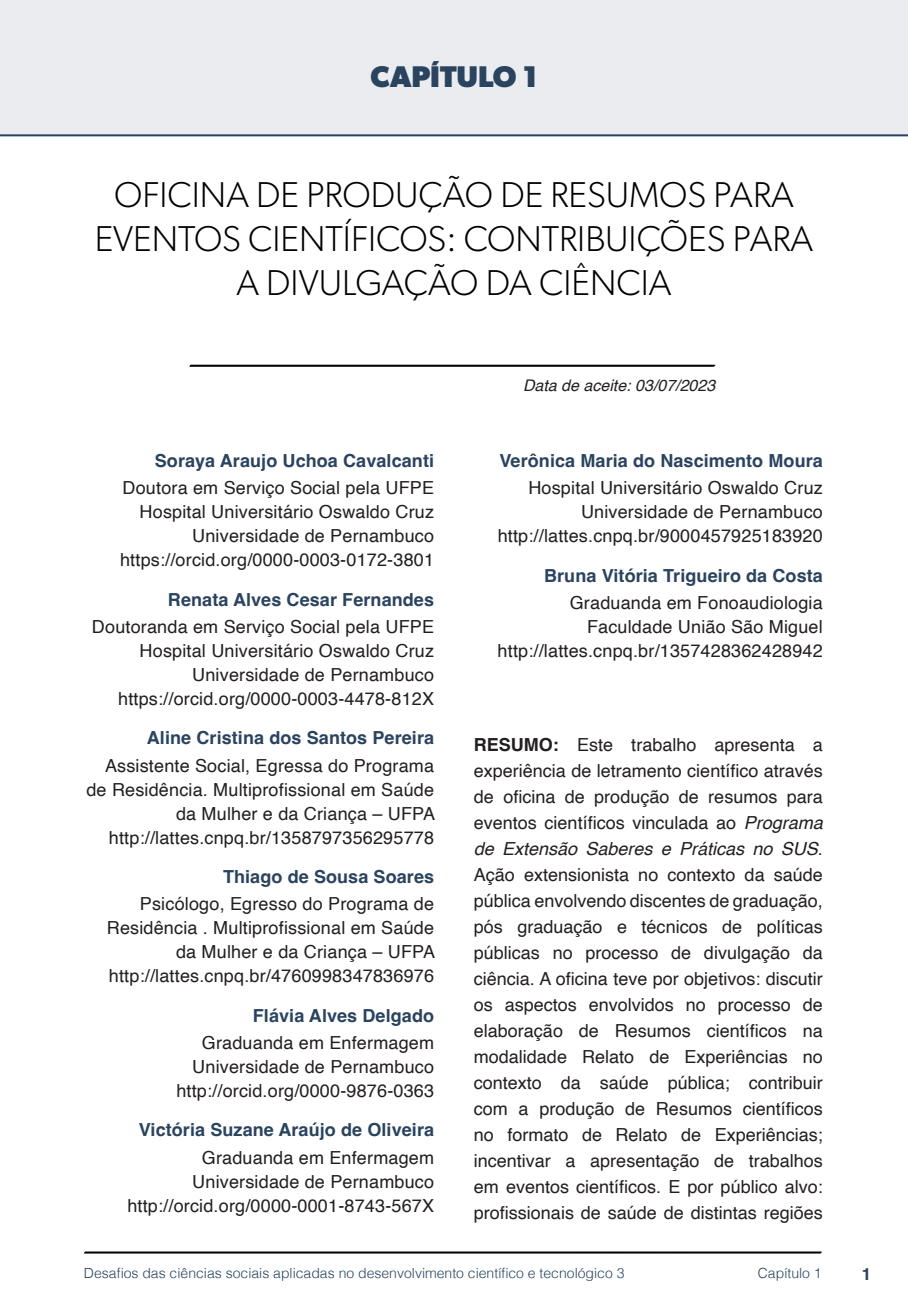
<style>
.page{position:relative;width:908px;height:1304px;background:#fff}
.page>*{position:absolute;margin:0;border:0;box-sizing:border-box;transform-origin:0 0}
.nome_artigos{font:300 36px/44px "Gibson";color:#000;text-align:center}
.capítulos{font:700 30px "Gibson";color:#2a435e}
.info_autores{font:18px/24px "Helvetica";letter-spacing:.01em;color:#231f20;text-align:right}
.Resumos_e_PC_TXT{font:18px/26px "Helvetica";color:#231f20;text-align:justify}
.nome_autores{font:700 18px "Helvetica";letter-spacing:.005em;color:#2a435e}
.t1{font:700 16.8px "Helvetica";color:#2a435e}
.t2{font:italic 16px "Helvetica";color:#231f20}
.t3{font:300 14px "Helvetica";color:#2a435e}
.s1{font-weight:700}
.s2{font-style:italic}
</style>
<div class="page">
<svg style="left:84px;top:1251px;width:737px;height:3px;background:#515151"></svg>
<div style="left:0;top:0;width:907px;height:136px;background:#eaecef"></div>
<svg style="left:189px;top:364px;width:526px;height:3px;background:#4f4f4f"></svg>
<div style="left:64px;top:74px;width:61px;height:54px;background:#eaecef"></div>
<p class="capítulos" style="left:370px;top:58px;width:168px">CAPÍTULO 1</p>
<p class="nome_artigos" style="left:95px;top:172px;width:719px">OFICINA DE PRODUÇÃO DE RESUMOS PARA<br>EVENTOS CIENTÍFICOS: CONTRIBUIÇÕES PARA<br>A DIVULGAÇÃO DA CIÊNCIA</p>
<p class="nome_autores" style="left:155px;top:450px;width:281px">Soraya Araujo Uchoa Cavalcanti</p>
<p class="info_autores" style="left:122px;top:477px;width:313px">Doutora em Serviço Social pela UFPE</p>
<p class="info_autores" style="left:139px;top:501px;width:296px">Hospital Universitário Oswaldo Cruz</p>
<p class="info_autores" style="left:192px;top:525px;width:243px">Universidade de Pernambuco</p>
<p class="info_autores" style="left:120px;top:549px;width:315px">https://orcid.org/0000-0003-0172-3801</p>
<p class="nome_autores" style="left:168px;top:588px;width:267px">Renata Alves Cesar Fernandes</p>
<p class="info_autores" style="left:92px;top:615px;width:343px">Doutoranda em Serviço Social pela UFPE</p>
<p class="info_autores" style="left:139px;top:639px;width:296px">Hospital Universitário Oswaldo Cruz</p>
<p class="info_autores" style="left:192px;top:663px;width:243px">Universidade de Pernambuco</p>
<p class="info_autores" style="left:118px;top:687px;width:317px">https://orcid.org/0000-0003-4478-812X</p>
<p class="nome_autores" style="left:147px;top:727px;width:288px">Aline Cristina dos Santos Pereira</p>
<p class="info_autores" style="left:86px;top:754px;width:350px">Assistente Social, Egressa do Programa de Residência. Multiprofissional em Saúde da Mulher e da Criança – UFPA</p>
<p class="info_autores" style="left:109px;top:826px;width:326px">http://lattes.cnpq.br/1358797356295778</p>
<p class="nome_autores" style="left:223px;top:866px;width:212px">Thiago de Sousa Soares</p>
<p class="info_autores" style="left:107px;top:893px;width:329px">Psicólogo, Egresso do Programa de<br>Residência . Multiprofissional em Saúde da Mulher e da Criança – UFPA</p>
<p class="info_autores" style="left:109px;top:965px;width:326px">http://lattes.cnpq.br/4760998347836976</p>
<p class="nome_autores" style="left:253px;top:1004px;width:183px">Flávia Alves Delgado</p>
<p class="info_autores" style="left:202px;top:1031px;width:234px">Graduanda em Enfermagem</p>
<p class="info_autores" style="left:192px;top:1055px;width:243px">Universidade de Pernambuco</p>
<p class="info_autores" style="left:176px;top:1079px;width:259px">http://orcid.org/0000-9876-0363</p>
<p class="nome_autores" style="left:139px;top:1119px;width:297px">Victória Suzane Araújo de Oliveira</p>
<p class="info_autores" style="left:202px;top:1146px;width:234px">Graduanda em Enfermagem</p>
<p class="info_autores" style="left:192px;top:1170px;width:243px">Universidade de Pernambuco</p>
<p class="info_autores" style="left:127px;top:1194px;width:308px">http://orcid.org/0000-0001-8743-567X</p>
<p class="t2" style="left:523px;top:373px;width:194px">Data de aceite: 03/07/2023</p>
<p class="nome_autores" style="left:499px;top:450px;width:325px">Verônica Maria do Nascimento Moura</p>
<p class="info_autores" style="left:528px;top:476px;width:296px">Hospital Universitário Oswaldo Cruz</p>
<p class="info_autores" style="left:580px;top:500px;width:243px">Universidade de Pernambuco</p>
<p class="info_autores" style="left:497px;top:524px;width:326px">http://lattes.cnpq.br/9000457925183920</p>
<p class="nome_autores" style="left:544px;top:564px;width:280px">Bruna Vitória Trigueiro da Costa</p>
<p class="info_autores" style="left:569px;top:591px;width:254px">Graduanda em Fonoaudiologia</p>
<p class="info_autores" style="left:586px;top:615px;width:237px">Faculdade União São Miguel</p>
<p class="info_autores" style="left:497px;top:639px;width:326px">http://lattes.cnpq.br/1357428362428942</p>
<p class="Resumos_e_PC_TXT" style="left:473px;top:732px;width:350px"><span class="s1">RESUMO:</span> Este trabalho apresenta a experiência de letramento científico através de oficina de produção de resumos para eventos científicos vinculada ao <span class="s2">Programa de Extensão Saberes e Práticas no SUS</span>.<br>Ação extensionista no contexto da saúde pública envolvendo discentes de graduação, pós graduação e técnicos de políticas públicas no processo de divulgação da ciência. A oficina teve por objetivos: discutir os aspectos envolvidos no processo de elaboração de Resumos científicos na modalidade Relato de Experiências no contexto da saúde pública; contribuir com a produção de Resumos científicos no formato de Relato de Experiências; incentivar a apresentação de trabalhos em eventos científicos. E por público alvo: profissionais de saúde de distintas regiões</p>
<p class="t3" style="left:84px;top:1261px;width:542px">Desafios das ciências sociais aplicadas no desenvolvimento científico e tecnológico 3</p>
<p class="t3" style="left:757px;top:1261px;width:65px">Capítulo 1</p>
<p class="t1" style="left:861px;top:1264px;width:11px">1</p>
</div>
